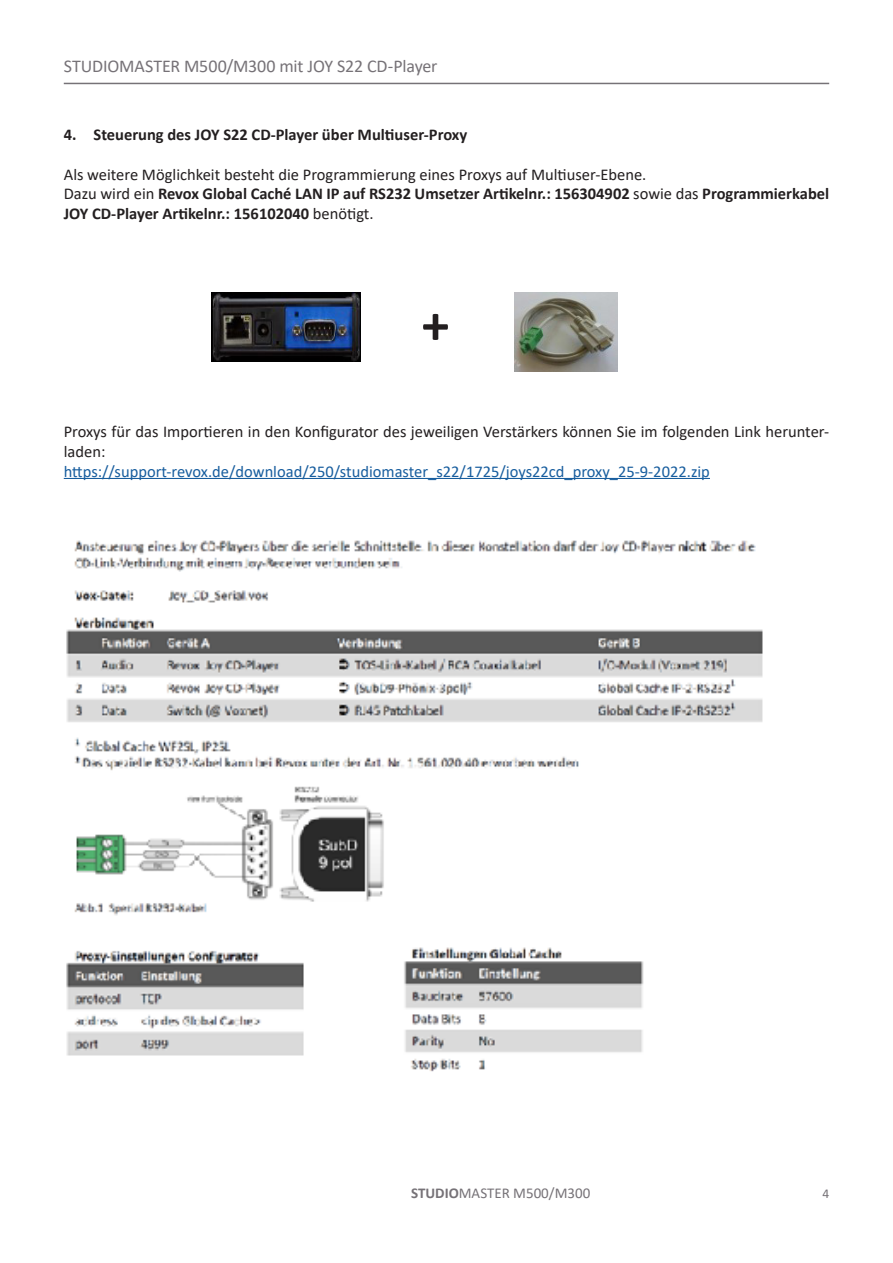
<style>
.page{position:relative;width:893px;height:1263px;background:#fff}
.page>*{position:absolute;margin:0;border:0;box-sizing:border-box;transform-origin:0 0}
.Wand_Decke{font:700 55.5px "Calibri";color:#231f20}
.UE_rot{font:18px "Calibri";letter-spacing:-.01em;color:#767277}
.Wand_Decke-2{font:700 16.5px/19.8px "Calibri";color:#231f20}
.Wand_Decke-3{font:16.5px/19.8px "Calibri";color:#231f20}
.Wand_Decke-4{font:16.5px "Calibri";color:#175d9e}
.t1{font:15px "Calibri";color:#767277}
.t2{font:13.5px "Calibri";color:#767277}
.s1{font-weight:400}
.s2{font-weight:700}
</style>
<div class="page">
<hr style="left:64px;top:83px;width:765px;height:1px;background:#767277">
<hr style="left:64px;top:478px;width:646px;height:1px;background:#175d9e">
<img style="left:212px;top:292px;width:148px;height:69px">
<img style="left:515px;top:292px;width:103px;height:80px">
<img style="left:66px;top:540px;width:697px;height:532px">
<p class="UE_rot" style="left:64px;top:54px;width:375px">STUDIOMASTER M500/M300 mit JOY S22 CD-Player</p>
<p class="Wand_Decke-2" style="left:64px;top:124px;width:405px">4. Steuerung des JOY S22 CD-Player über Multiuser-Proxy</p>
<p class="Wand_Decke-3" style="left:64px;top:164px;width:584px">Als weitere Möglichkeit besteht die Programmierung eines Proxys auf Multiuser-Ebene.</p>
<p class="Wand_Decke-2" style="left:64px;top:184px;width:767px"><span class="s1">Dazu wird ein</span> Revox Global Caché LAN IP auf RS232 Umsetzer Artikelnr.: 156304902 <span class="s1">sowie das</span> Programmierkabel<br>JOY CD-Player Artikelnr.: 156102040 <span class="s1">benötigt.</span></p>
<p class="Wand_Decke" style="left:422px;top:285px;width:29px">+</p>
<p class="Wand_Decke-3" style="left:64px;top:421px;width:767px">Proxys für das Importieren in den Konfigurator des jeweiligen Verstärkers können Sie im folgenden Link herunter&shy;laden:</p>
<p class="Wand_Decke-4" style="left:64px;top:460px;width:648px">https://support-revox.de/download/250/studiomaster_s22/1725/joys22cd_proxy_25-9-2022.zip</p>
<p class="t1" style="left:411px;top:1182px;width:181px"><span class="s2">STUDIO</span>MASTER M500/M300</p>
<p class="t2" style="left:822px;top:1184px;width:8px">4</p>
</div>
